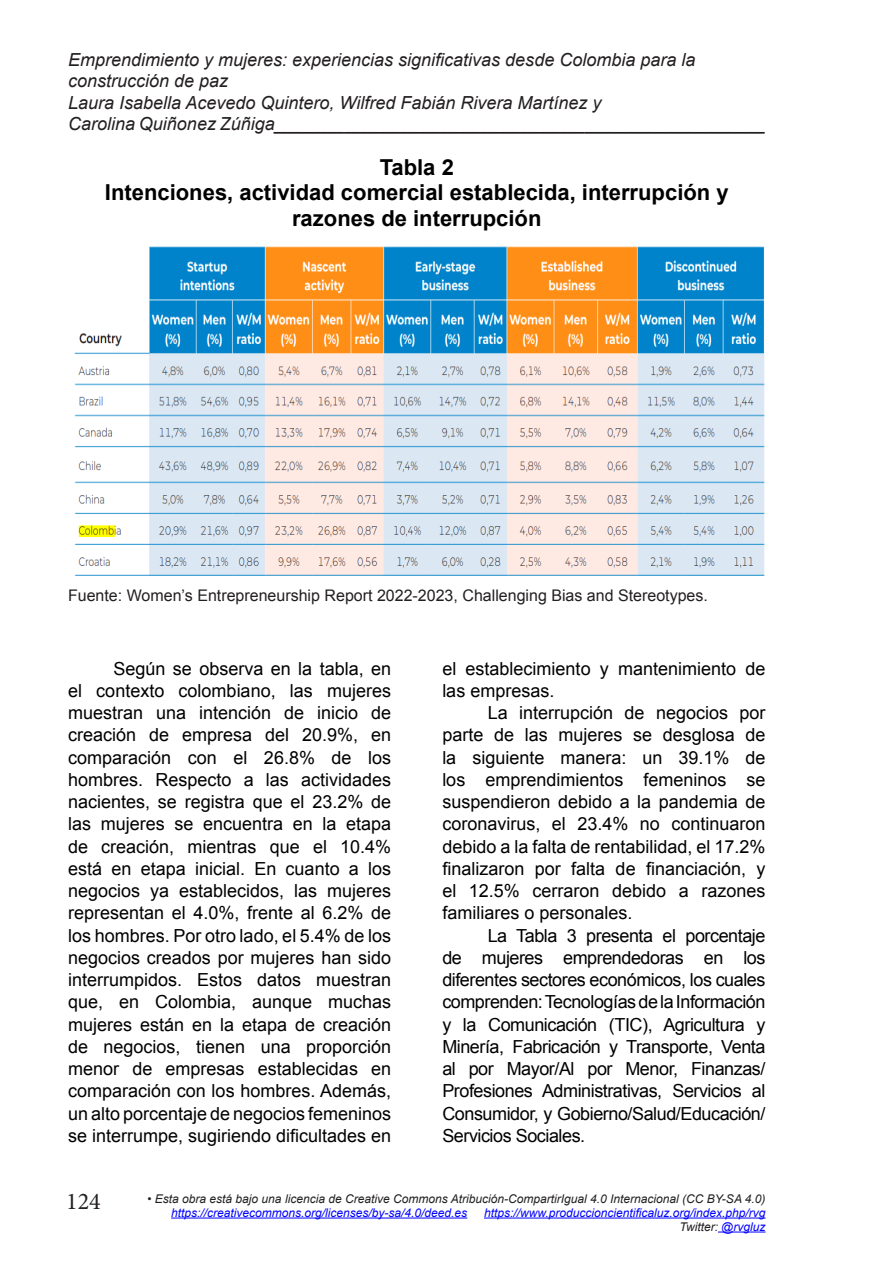
<style>
.page{position:relative;width:879px;height:1276px;background:#fff}
.page>*{position:absolute;margin:0;border:0;box-sizing:border-box;transform-origin:0 0}
.t1{font:24px "Minion Pro";color:#231f20}
.TITULOS_GRAFICOS_Y_T{font:700 22px/25.4px "Arial";color:#000;text-align:center}
.PARRAFOS_TEXTO{font:18px/22.2px "Arial";color:#000;text-align:justify}
.t2{font:italic 18px/21.6px "Arial";color:#231f20}
.t3{font:16px "Arial";color:#231f20}
.t4{font:italic 12px/14px "Arial";color:#00f;text-align:right}
.t5{font:italic 12px "Arial";color:#231f20}
.s1{color:#231f20}
</style>
<div class="page">
<hr style="left:171px;top:1217px;width:296px;height:1px;background:#00f">
<hr style="left:484px;top:1217px;width:281px;height:1px;background:#00f">
<hr style="left:718px;top:1231px;width:47px;height:1px;background:#00f">
<img style="left:74px;top:246px;width:691px;height:330px">
<p class="t2" style="left:68px;top:49px;width:699px">Emprendimiento y mujeres: experiencias significativas desde Colombia para la construcción de paz<br>Laura Isabella Acevedo Quintero, Wilfred Fabián Rivera Martínez y<br>Carolina Quiñonez Zúñiga_________________________________________________</p>
<p class="TITULOS_GRAFICOS_Y_T" style="left:380px;top:155px;width:76px">Tabla 2</p>
<p class="TITULOS_GRAFICOS_Y_T" style="left:105px;top:180px;width:625px">Intenciones, actividad comercial establecida, interrupción y razones de interrupción</p>
<p class="t3" style="left:68px;top:585px;width:641px">Fuente: Women’s Entrepreneurship Report 2022-2023, Challenging Bias and Stereotypes.</p>
<p class="PARRAFOS_TEXTO" style="left:68px;top:657px;width:325px;text-indent:45px">Según se observa en la tabla, en el contexto colombiano, las mujeres muestran una intención de inicio de creación de empresa del 20.9%, en comparación con el 26.8% de los hombres. Respecto a las actividades nacientes, se registra que el 23.2% de las mujeres se encuentra en la etapa de creación, mientras que el 10.4% está en etapa inicial. En cuanto a los negocios ya establecidos, las mujeres representan el 4.0%, frente al 6.2% de los hombres. Por otro lado, el 5.4% de los negocios creados por mujeres han sido interrumpidos. Estos datos muestran que, en Colombia, aunque muchas mujeres están en la etapa de creación de negocios, tienen una proporción menor de empresas establecidas en comparación con los hombres. Además, un alto porcentaje de negocios femeninos se interrumpe, sugiriendo dificultades en</p>
<p class="PARRAFOS_TEXTO" style="left:442px;top:657px;width:325px">el establecimiento y mantenimiento de las empresas.</p>
<p class="PARRAFOS_TEXTO" style="left:442px;top:702px;width:325px;text-indent:45px">La interrupción de negocios por parte de las mujeres se desglosa de la siguiente manera: un 39.1% de los emprendimientos femeninos se suspendieron debido a la pandemia de coronavirus, el 23.4% no continuaron debido a la falta de rentabilidad, el 17.2% finalizaron por falta de financiación, y el 12.5% cerraron debido a razones familiares o personales.</p>
<p class="PARRAFOS_TEXTO" style="left:442px;top:924px;width:325px;text-indent:45px">La Tabla 3 presenta el porcentaje de mujeres emprendedoras en los diferentes sectores económicos, los cuales comprenden: Tecnologías de la Información y la Comunicación (TIC), Agricultura y Minería, Fabricación y Transporte, Venta al por Mayor/Al por Menor, Finanzas/ Profesiones Administrativas, Servicios al Consumidor, y Gobierno/Salud/Educación/ Servicios Sociales.</p>
<h1 class="t1" style="left:66px;top:1185px;width:36px">124</h1>
<p class="t5" style="left:147px;top:1190px;width:620px">• Esta obra está bajo una licencia de Creative Commons Atribución-CompartirIgual 4.0 Internacional (CC BY-SA 4.0)</p>
<p class="t4" style="left:171px;top:1205px;width:298px">https://creativecommons.org/licenses/by-sa/4.0/deed.es</p>
<p class="t4" style="left:484px;top:1205px;width:283px">https://www.produccioncientificaluz.org/index.php/rvg<br><span class="s1">Twitter:</span> @rvgluz</p>
</div>
